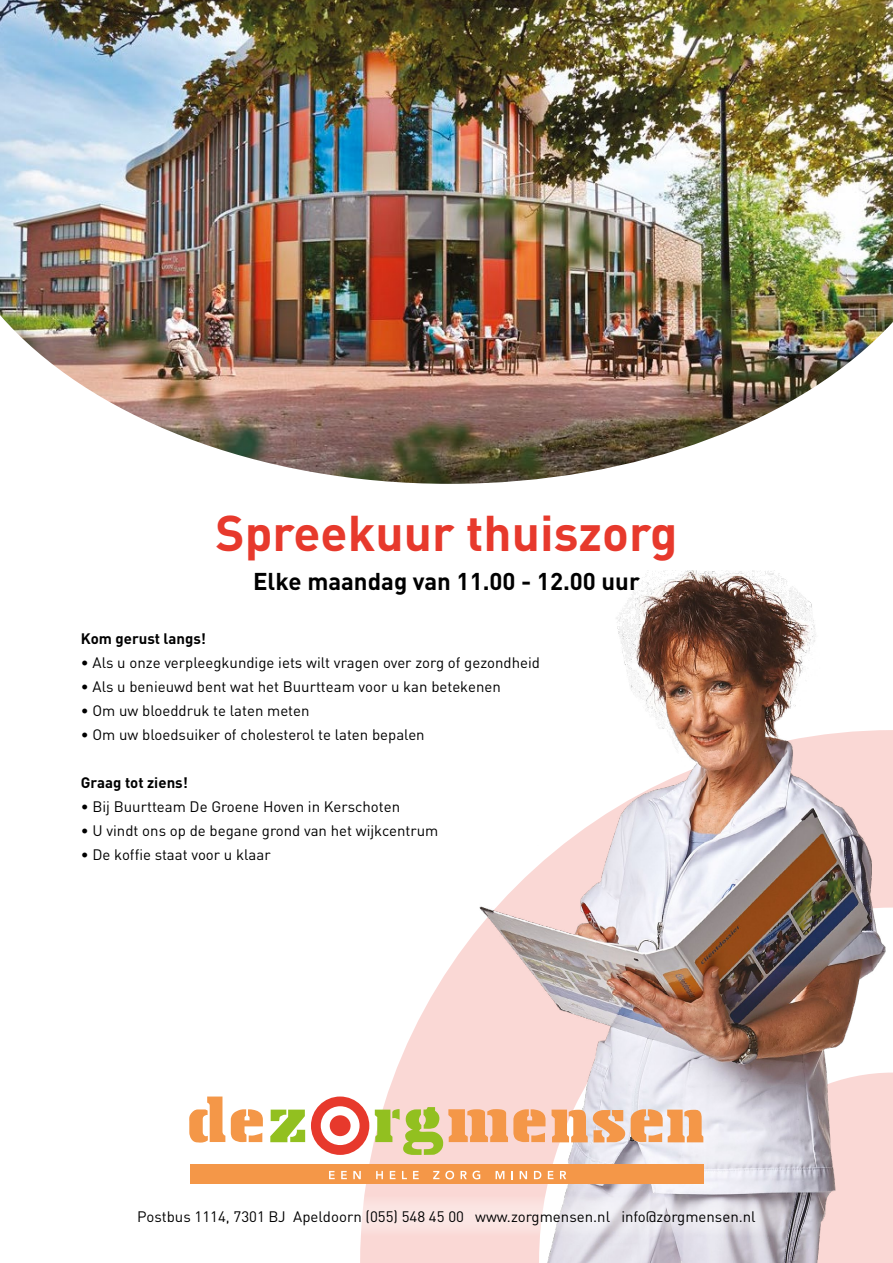
<style>
.page{position:relative;width:893px;height:1263px;background:#fff}
.page>*{position:absolute;margin:0;border:0;box-sizing:border-box;transform-origin:0 0}
.t1{font:700 49.5px "DIN";color:#e7392c}
.t2{font:700 24px "DIN";color:#000}
.t3{font:15px "DIN";color:#000}
.t4{font:700 15px "DIN";color:#000}
</style>
<div class="page">
<svg style="left:360px;top:960px;width:95px;height:303px;fill:#fad8d5"></svg>
<img style="left:0;top:0;width:893px;height:484px">
<img style="left:455px;top:570px;width:438px;height:693px">
<div style="left:190px;top:1164px;width:514px;height:20px;background:#f49748"></div>
<svg style="left:329px;top:1171px;width:6px;height:8px"></svg>
<svg style="left:341px;top:1171px;width:6px;height:8px"></svg>
<svg style="left:353px;top:1171px;width:8px;height:8px"></svg>
<svg style="left:376px;top:1171px;width:7px;height:8px"></svg>
<svg style="left:390px;top:1171px;width:5px;height:8px"></svg>
<svg style="left:402px;top:1171px;width:5px;height:8px"></svg>
<svg style="left:413px;top:1171px;width:6px;height:8px"></svg>
<svg style="left:433px;top:1171px;width:6px;height:8px"></svg>
<svg style="left:445px;top:1171px;width:9px;height:8px"></svg>
<svg style="left:461px;top:1171px;width:19px;height:8px"></svg>
<svg style="left:496px;top:1171px;width:8px;height:8px"></svg>
<svg style="left:511px;top:1171px;width:2px;height:8px"></svg>
<svg style="left:520px;top:1171px;width:7px;height:8px"></svg>
<svg style="left:534px;top:1171px;width:7px;height:8px"></svg>
<svg style="left:548px;top:1171px;width:5px;height:8px"></svg>
<svg style="left:560px;top:1171px;width:6px;height:8px"></svg>
<svg style="left:189px;top:1096px;width:36px;height:46px"></svg>
<svg style="left:231px;top:1109px;width:32px;height:33px"></svg>
<svg style="left:270px;top:1109px;width:35px;height:33px"></svg>
<svg style="left:375px;top:1107px;width:170px;height:48px;background:#e2c188"></svg>
<svg style="left:552px;top:1109px;width:73px;height:33px;background:#f1af7b"></svg>
<svg style="left:631px;top:1072px;width:262px;height:191px;background:#dbc9c8"></svg>
<div style="left:311px;top:1096px;width:58px;height:59px;background:#e7392c;border-radius:50%"></div>
<div style="left:321px;top:1106px;width:39px;height:39px;background:#fff;border-radius:50%"></div>
<div style="left:330px;top:1115px;width:21px;height:21px;background:#e7392c;border-radius:50%"></div>
<svg style="left:360px;top:1196px;width:425px;height:39px;background:#eadee1"></svg>
<h1 class="t1" style="left:215px;top:501px;width:463px">Spreekuur thuiszorg</h1>
<h2 class="t2" style="left:253px;top:566px;width:388px">Elke maandag van 11.00 - 12.00 uur</h2>
<p class="t4" style="left:81px;top:629px;width:127px">Kom gerust langs!</p>
<p class="t3" style="left:81px;top:653px;width:461px">• Als u onze verpleegkundige iets wilt vragen over zorg of gezondheid</p>
<p class="t3" style="left:81px;top:677px;width:421px">• Als u benieuwd bent wat het Buurtteam voor u kan betekenen</p>
<p class="t3" style="left:81px;top:701px;width:230px">• Om uw bloeddruk te laten meten</p>
<p class="t3" style="left:81px;top:725px;width:345px">• Om uw bloedsuiker of cholesterol te laten bepalen</p>
<p class="t4" style="left:81px;top:773px;width:109px">Graag tot ziens!</p>
<p class="t3" style="left:81px;top:797px;width:321px">• Bij Buurtteam De Groene Hoven in Kerschoten</p>
<p class="t3" style="left:81px;top:821px;width:359px">• U vindt ons op de begane grond van het wijkcentrum</p>
<p class="t3" style="left:81px;top:845px;width:191px">• De koffie staat voor u klaar</p>
<p class="t3" style="left:137px;top:1207px;width:620px">Postbus 1114, 7301 BJ Apeldoorn (055) 548 45 00 www.zorgmensen.nl info@zorgmensen.nl</p>
</div>
